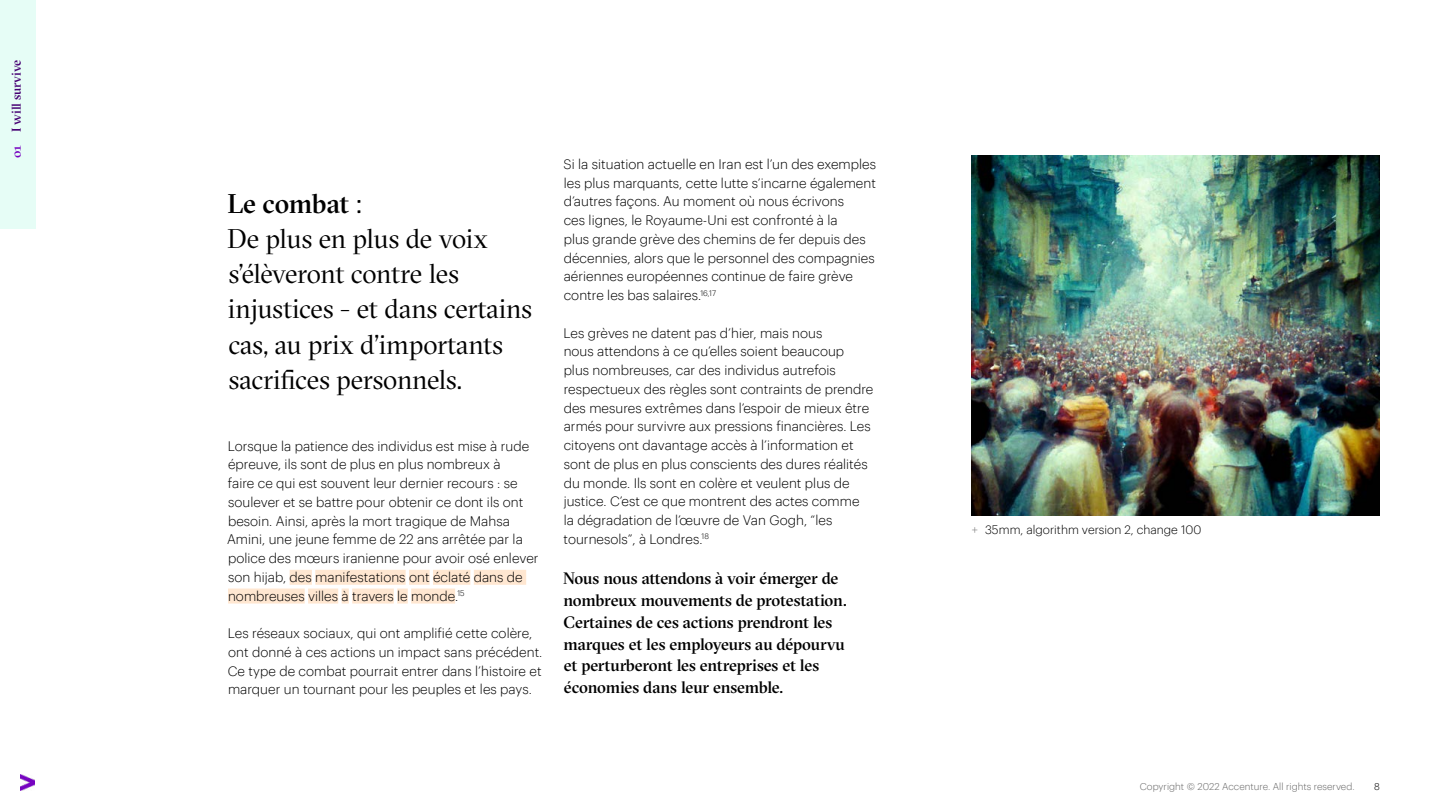
<style>
.page{position:relative;width:1440px;height:810px;background:#fff}
.page>*{position:absolute;margin:0;border:0;box-sizing:border-box;transform-origin:0 0}
.t1{font:27px/35.2px "GT Sectra Fine";letter-spacing:-.005em;color:#000}
.t2{font:500 16.5px/21.8px "GT Sectra Fine";letter-spacing:-.015em;color:#000}
.t3{font:300 13.5px/18.8px "Graphik";color:#000}
.t4{font:500 12.75px "GT Sectra Fine";letter-spacing:-.005em;color:#460073}
.t5{font:300 12px "Graphik";color:#000}
.t6{font:300 9.75px "Graphik";color:#666}
.t7{font:300 9.75px "Graphik";color:#000}
.s1{color:#7500c0}
.s2{font-weight:500}
.s3{color:#808080}
</style>
<div class="page">
<div style="left:0;top:0;width:35px;height:229px;background:#e6fdf6"></div>
<img style="left:20px;top:775px;width:15px;height:15px">
<div style="left:290px;top:570px;width:22px;height:15px;background:#ffe7d1"></div>
<div style="left:315px;top:570px;width:91px;height:15px;background:#ffe7d1"></div>
<div style="left:409px;top:570px;width:21px;height:15px;background:#ffe7d1"></div>
<div style="left:433px;top:570px;width:37px;height:15px;background:#ffe7d1"></div>
<div style="left:474px;top:570px;width:52px;height:15px;background:#ffe7d1"></div>
<div style="left:228px;top:589px;width:77px;height:15px;background:#ffe7d1"></div>
<div style="left:308px;top:589px;width:30px;height:15px;background:#ffe7d1"></div>
<div style="left:342px;top:589px;width:7px;height:15px;background:#ffe7d1"></div>
<div style="left:352px;top:589px;width:42px;height:15px;background:#ffe7d1"></div>
<div style="left:397px;top:589px;width:11px;height:15px;background:#ffe7d1"></div>
<div style="left:411px;top:589px;width:44px;height:15px;background:#ffe7d1"></div>
<img style="left:972px;top:156px;width:408px;height:360px">
<p class="t4" style="left:9px;top:158px;width:99px;rotate:-90deg"><span class="s1">01</span> I will survive</p>
<h1 class="t1" style="left:227px;top:186px;width:306px"><span class="s2">Le combat</span> :<br>De plus en plus de voix s’élèveront contre les injustices - et dans certains cas, au prix d’importants sacrifices personnels.</h1>
<p class="t3" style="left:227px;top:435px;width:313px">Lorsque la patience des individus est mise à rude épreuve, ils sont de plus en plus nombreux à<br>faire ce qui est souvent leur dernier recours : se soulever et se battre pour obtenir ce dont ils ont besoin. Ainsi, après la mort tragique de Mahsa Amini, une jeune femme de 22 ans arrêtée par la police des mœurs iranienne pour avoir osé enlever son hijab, des manifestations ont éclaté dans de nombreuses villes à travers le monde.<sup>15</sup></p>
<p class="t3" style="left:228px;top:623px;width:316px">Les réseaux sociaux, qui ont amplifié cette colère, ont donné à ces actions un impact sans précédent.<br>Ce type de combat pourrait entrer dans l’histoire et marquer un tournant pour les peuples et les pays.</p>
<p class="t3" style="left:564px;top:154px;width:314px">Si la situation actuelle en Iran est l’un des exemples les plus marquants, cette lutte s’incarne également d’autres façons. Au moment où nous écrivons<br>ces lignes, le Royaume-Uni est confronté à la<br>plus grande grève des chemins de fer depuis des décennies, alors que le personnel des compagnies aériennes européennes continue de faire grève contre les bas salaires.<sup>16,17</sup></p>
<p class="t3" style="left:563px;top:322px;width:311px">Les grèves ne datent pas d’hier, mais nous<br>nous attendons à ce qu’elles soient beaucoup<br>plus nombreuses, car des individus autrefois respectueux des règles sont contraints de prendre des mesures extrêmes dans l’espoir de mieux être armés pour survivre aux pressions financières. Les citoyens ont davantage accès à l’information et sont de plus en plus conscients des dures réalités du monde. Ils sont en colère et veulent plus de justice. C’est ce que montrent des actes comme<br>la dégradation de l’œuvre de Van Gogh, “les tournesols”, à Londres.<sup>18</sup></p>
<p class="t2" style="left:563px;top:568px;width:286px">Nous nous attendons à voir émerger de nombreux mouvements de protestation.<br>Certaines de ces actions prendront les marques et les employeurs au dépourvu et perturberont les entreprises et les économies dans leur ensemble.</p>
<p class="t5" style="left:972px;top:521px;width:231px"><span class="s3">+</span> 35mm, algorithm version 2, change 100</p>
<p class="t6" style="left:1140px;top:780px;width:216px">Copyright © 2022 Accenture. All rights reserved.</p>
<p class="t7" style="left:1374px;top:780px;width:7px">8</p>
</div>
